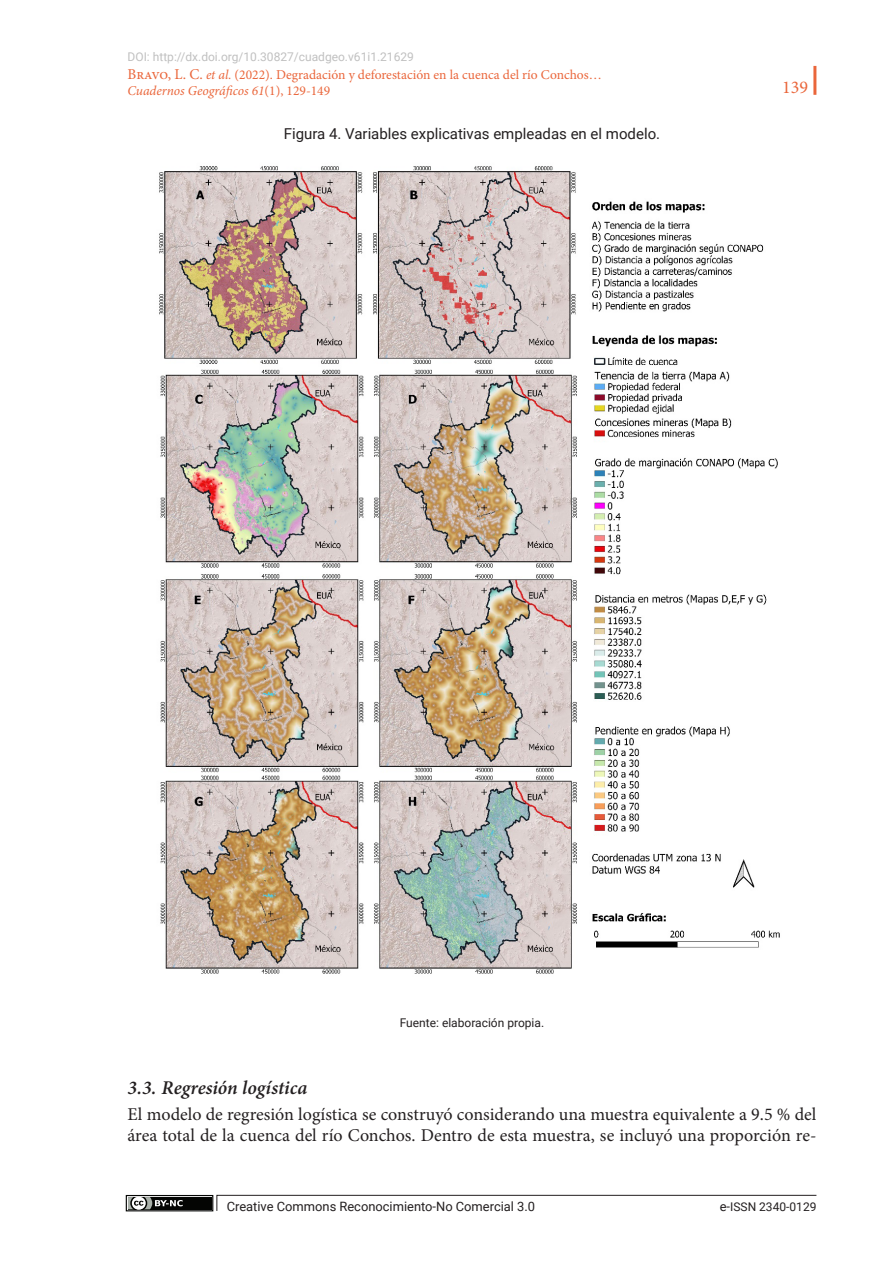
<style>
.page{position:relative;width:893px;height:1263px;background:#fff}
.page>*{position:absolute;margin:0;border:0;box-sizing:border-box;transform-origin:0 0}
.t1{font:italic 600 19.5px "Minion Pro";color:#231f20}
.t2{font:18px/21.6px "Minion Pro";color:#231f20}
.t3{font:18px "Minion Pro";color:#ea663b}
.sps_figur_titulo{font:15px "Roboto";color:#231f20}
.t4{font:13.5px/16.2px "Minion Pro";color:#ea663b}
.t5{font:12.9px "Roboto";color:#231f20}
.t6{font:12px "Roboto";color:#c0c0c0}
.sps_pies_figuras{font:12px "Roboto";color:#231f20}
.s1{font-size:15px}
.s2{font-style:italic}
.s3{font-size:12.9px}
</style>
<div class="page">
<hr style="left:813px;top:66px;width:3px;height:29px;background:#ea663b">
<svg style="left:216px;top:1195px;width:601px;height:16px"></svg>
<div style="left:126px;top:1195px;width:87px;height:16px;border:1px solid #040503"></div>
<div style="left:128px;top:1197px;width:83px;height:12px;background:#040503"></div>
<svg style="left:128px;top:1197px;width:55px;height:12px"></svg>
<img style="left:159px;top:166px;width:621px;height:808px">
<p class="t6" style="left:128px;top:48px;width:288px">DOI: http://dx.doi.org/10.30827/cuadgeo.v61i1.21629</p>
<p class="t4" style="left:128px;top:66px;width:476px"><span class="s1">Bravo, L. C.</span> <span class="s2">et al.</span> (2022). Degradación y deforestación en la cuenca del río Conchos…<br><span class="s2">Cuadernos Geográficos 61</span>(1), 129-149</p>
<p class="sps_figur_titulo" style="left:284px;top:123px;width:378px">Figura 4. Variables explicativas empleadas en el modelo.</p>
<p class="t3" style="left:782px;top:75px;width:27px">139</p>
<p class="sps_pies_figuras" style="left:400px;top:1014px;width:146px">Fuente: elaboración propia.</p>
<p class="t1" style="left:128px;top:1074px;width:181px">3.3. Regresión logística</p>
<p class="t2" style="left:128px;top:1103px;width:690px">El modelo de regresión logística se construyó considerando una muestra equivalente a 9.5 % del área total de la cuenca del río Conchos. Dentro de esta muestra, se incluyó una proporción re-</p>
<p class="t5" style="left:227px;top:1197px;width:310px">Creative Commons Reconocimiento-No Comercial 3.0</p>
<p class="sps_pies_figuras" style="left:720px;top:1198px;width:98px"><span class="s3">e-</span>ISSN 2340-0129</p>
</div>
